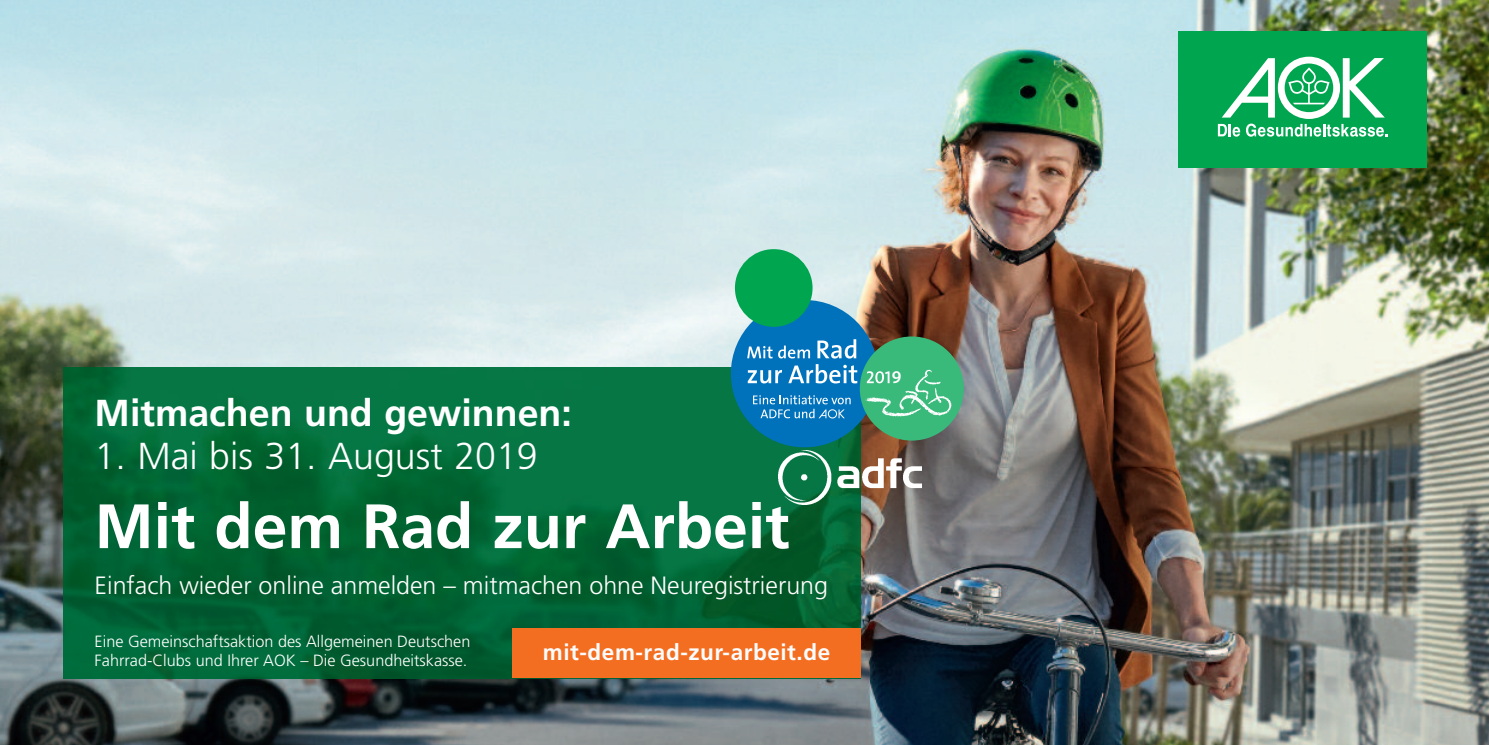
<style>
.page{position:relative;width:1489px;height:745px;background:#fff}
.page>*{position:absolute;margin:0;border:0;box-sizing:border-box;transform-origin:0 0}
.t1{font:700 62.5px "Frutiger LT";color:#fff}
.t2{font:700 37.5px "Frutiger LT";color:#fff}
.t3{font:300 37.5px "Frutiger LT";color:#fff}
.t4{font:300 25px "Frutiger LT";color:#fff}
.t5{font:700 22.5px "Frutiger LT";letter-spacing:.025em;color:#fcfcfc}
.t6{font:600 18px "Myriad Pro";color:#fff}
.t7{font:300 16.25px/18.8px "Frutiger LT";color:#fff}
</style>
<div class="page">
<img style="left:0;top:0;width:1488px;height:744px">
<img style="left:63px;top:367px;width:797px;height:310px">
<div style="left:1178px;top:31px;width:248px;height:136px;background:#00a54f"></div>
<svg style="left:1217px;top:57px;width:170px;height:80px"></svg>
<div style="left:512px;top:628px;width:348px;height:49px;background:#f36e21"></div>
<div style="left:730px;top:300px;width:148px;height:147px;background:#0072bc;border-radius:50%"></div>
<svg style="left:747px;top:346px;width:25px;height:12px"></svg>
<svg style="left:778px;top:345px;width:32px;height:13px"></svg>
<svg style="left:817px;top:339px;width:39px;height:19px"></svg>
<svg style="left:747px;top:369px;width:35px;height:14px"></svg>
<svg style="left:788px;top:364px;width:69px;height:19px"></svg>
<svg style="left:753px;top:395px;width:97px;height:23px"></svg>
<div style="left:859px;top:336px;width:104px;height:104px;background:#39b97a;border-radius:50%"></div>
<img style="left:864px;top:369px;width:87px;height:47px">
<svg style="left:866px;top:371px;width:23px;height:12px"></svg>
<div style="left:735px;top:249px;width:77px;height:77px;background:#00a54f;border-radius:50%"></div>
<img style="left:778px;top:450px;width:143px;height:54px">
<h2 class="t2" style="left:95px;top:398px;width:479px">Mitmachen und gewinnen:</h2>
<h2 class="t3" style="left:95px;top:440px;width:444px">1. Mai bis 31. August 2019</h2>
<h1 class="t1" style="left:95px;top:501px;width:696px">Mit dem Rad zur Arbeit</h1>
<h3 class="t4" style="left:95px;top:575px;width:735px">Einfach wieder online anmelden – mitmachen ohne Neuregistrierung</h3>
<p class="t7" style="left:95px;top:632px;width:377px">Eine Gemeinschaftsaktion des Allgemeinen Deutschen<br>Fahrrad-Clubs und Ihrer AOK – Die Gesundheitskasse.</p>
<h3 class="t5" style="left:543px;top:642px;width:289px">mit-dem-rad-zur-arbeit.de</h3>
<p class="t6" style="left:891px;top:370px;width:11px">9</p>
</div>
